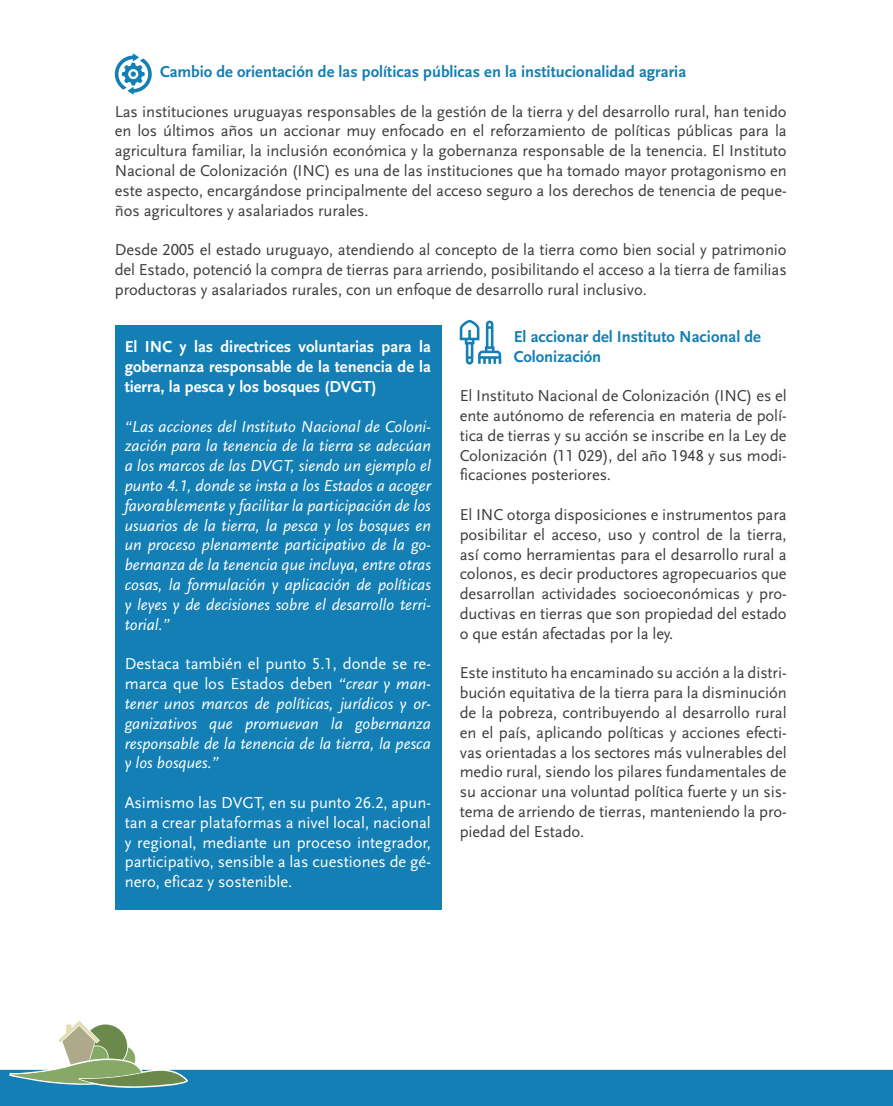
<style>
.page{position:relative;width:893px;height:1106px;background:#fff}
.page>*{position:absolute;margin:0;border:0;box-sizing:border-box;transform-origin:0 0}
.t1{font:16.5px/19.8px "Scala Sans Regular LF";letter-spacing:-.005em;color:#3e3e3f;text-align:justify}
.t2{font:16.5px/19.8px "Scala Sans Regular LF Italic";color:#fff;text-align:justify}
.t3{font:16.5px/19.8px "Scala Sans Regular LF";color:#fff;text-align:justify}
.t4{font:16.5px "Scala Sans Bold LF";color:#147fb4}
.t5{font:16.5px/19.8px "Scala Sans Bold LF";color:#fff;text-align:justify}
.s1{font-family:"Scala Sans Regular LF"}
</style>
<div class="page">
<svg style="left:0;top:1021px;width:893px;height:85px"></svg>
<div style="left:115px;top:325px;width:327px;height:585px;background:#147fb4"></div>
<svg style="left:115px;top:54px;width:37px;height:40px"></svg>
<svg style="left:460px;top:320px;width:41px;height:44px"></svg>
<p class="t4" style="left:160px;top:63px;width:527px">Cambio de orientación de las políticas públicas en la institucionalidad agraria</p>
<p class="t1" style="left:115px;top:102px;width:673px">Las instituciones uruguayas responsables de la gestión de la tierra y del desarrollo rural, han tenido en los últimos años un accionar muy enfocado en el reforzamiento de políticas públicas para la agricultura familiar, la inclusión económica y la gobernanza responsable de la tenencia. El Instituto Nacional de Colonización (INC) es una de las instituciones que ha tomado mayor protagonismo en este aspecto, encargándose principalmente del acceso seguro a los derechos de tenencia de peque&shy;ños agricultores y asalariados rurales.</p>
<p class="t1" style="left:115px;top:240px;width:673px">Desde 2005 el estado uruguayo, atendiendo al concepto de la tierra como bien social y patrimonio del Estado, potenció la compra de tierras para arriendo, posibilitando el acceso a la tierra de familias productoras y asalariados rurales, con un enfoque de desarrollo rural inclusivo.</p>
<p class="t5" style="left:125px;top:337px;width:308px">El INC y las directrices voluntarias para la gobernanza responsable de la tenencia de la tierra, la pesca y los bosques (DVGT)</p>
<p class="t2" style="left:125px;top:416px;width:308px">“Las acciones del Instituto Nacional de Coloni&shy;zación para la tenencia de la tierra se adecúan a los marcos de las DVGT, siendo un ejemplo el punto 4.1, donde se insta a los Estados a acoger favorablemente y facilitar la participación de los usuarios de la tierra, la pesca y los bosques en un proceso plenamente participativo de la go&shy;bernanza de la tenencia que incluya, entre otras cosas, la formulación y aplicación de políticas y leyes y de decisiones sobre el desarrollo terri&shy;torial.”</p>
<p class="t2" style="left:125px;top:654px;width:308px"><span class="s1">Destaca también el punto 5.1, donde se re&shy;marca que los Estados deben</span> “crear y man&shy;tener unos marcos de políticas, jurídicos y or&shy;ganizativos que promuevan la gobernanza responsable de la tenencia de la tierra, la pesca y los bosques.”</p>
<p class="t3" style="left:125px;top:793px;width:308px">Asimismo las DVGT, en su punto 26.2, apun&shy;tan a crear plataformas a nivel local, nacional y regional, mediante un proceso integrador, participativo, sensible a las cuestiones de gé&shy;nero, eficaz y sostenible.</p>
<p class="t4" style="left:514px;top:327px;width:249px">El accionar del Instituto Nacional de</p>
<p class="t4" style="left:514px;top:347px;width:89px">Colonización</p>
<p class="t1" style="left:460px;top:386px;width:328px">El Instituto Nacional de Colonización (INC) es el ente autónomo de referencia en materia de polí&shy;tica de tierras y su acción se inscribe en la Ley de Colonización (11 029), del año 1948 y sus modi&shy;ficaciones posteriores.</p>
<p class="t1" style="left:460px;top:505px;width:328px">El INC otorga disposiciones e instrumentos para posibilitar el acceso, uso y control de la tierra, así como herramientas para el desarrollo rural a colonos, es decir productores agropecuarios que desarrollan actividades socioeconómicas y pro&shy;ductivas en tierras que son propiedad del estado o que están afectadas por la ley.</p>
<p class="t1" style="left:460px;top:663px;width:328px">Este instituto ha encaminado su acción a la distri&shy;bución equitativa de la tierra para la disminución de la pobreza, contribuyendo al desarrollo rural en el país, aplicando políticas y acciones efecti&shy;vas orientadas a los sectores más vulnerables del medio rural, siendo los pilares fundamentales de su accionar una voluntad política fuerte y un sis&shy;tema de arriendo de tierras, manteniendo la pro&shy;piedad del Estado.</p>
</div>
